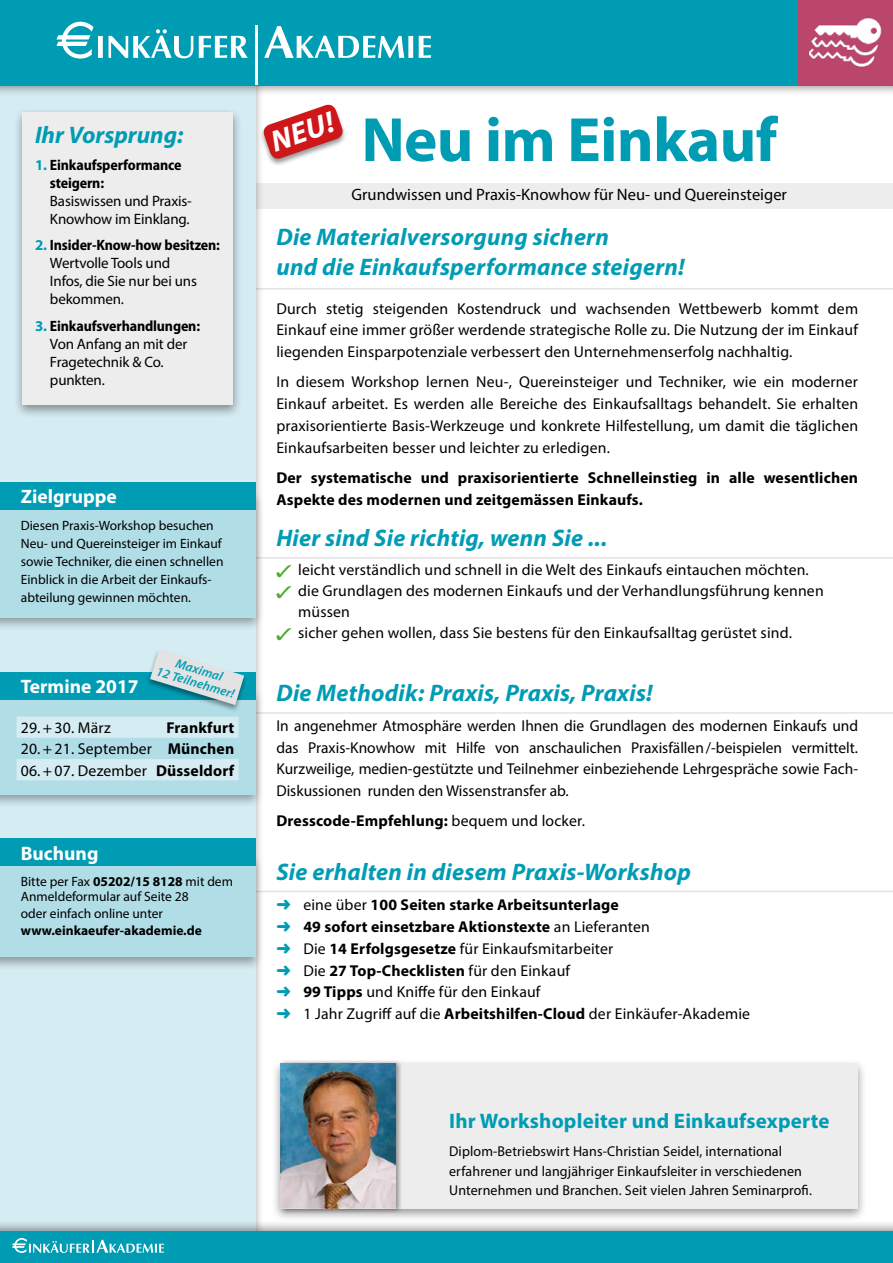
<style>
.page{position:relative;width:893px;height:1263px;background:#fff}
.page>*{position:absolute;margin:0;border:0;box-sizing:border-box;transform-origin:0 0}
.t1{font:700 63px "Myriad Pro";letter-spacing:-.01em;color:#009cb4}
.t2{font:italic 700 30px "Myriad Pro";color:#fff}
.t3{font:italic 700 24px/30px "Myriad Pro";letter-spacing:.01em;color:#009cb4}
.t4{font:700 21px "Myriad Pro";letter-spacing:.01em;color:#009cb4}
.t5{font:700 19.5px "Myriad Pro";color:#fff}
.t6{font:16.5px "Myriad Pro";color:#000}
.t7{font:15.75px/21.8px "Myriad Pro";letter-spacing:.01em;color:#000;text-align:justify}
.t8{font:700 15.75px/21.8px "Myriad Pro";letter-spacing:.01em;color:#000}
.t9{font:15px/18px "Myriad Pro";letter-spacing:-.01em;color:#000}
.t10{font:700 semi-condensed 15px/18px "Myriad Pro";letter-spacing:-.01em;color:#000}
.t11{font:14.25px/19.5px "Myriad Pro";letter-spacing:.01em;color:#000}
.t12{font:13.5px/18px "Myriad Pro";color:#000}
.t13{font:700 13.5px "Myriad Pro";color:#000}
.t14{font:italic 600 12.9px/12.9px "Myriad Pro";color:#009cb4;text-align:center}
.s1{font-stretch:normal;color:#009cb4}
.s2{font-weight:700;color:#009cb4}
.s3{font-weight:700;font-stretch:semi-condensed}
.s4{font-weight:700}
.s5{font-weight:400}
.s6{color:#009cb4}
</style>
<div class="page">
<hr style="left:252px;top:288px;width:641px;height:2px;background:#e3e3e3">
<hr style="left:252px;top:557px;width:641px;height:2px;background:#e3e3e3">
<hr style="left:252px;top:712px;width:641px;height:2px;background:#e3e3e3">
<hr style="left:252px;top:891px;width:641px;height:1px;background:#e3e3e3">
<div style="left:230px;top:183px;width:663px;height:25px;background:#ededed"></div>
<div style="left:0;top:0;width:255px;height:1263px;background:#d5ecf2"></div>
<div style="left:0;top:489px;width:264px;height:142px;background:#000;opacity:.35"></div>
<div style="left:0;top:493px;width:255px;height:125px;background:#b1dde7"></div>
<div style="left:0;top:482px;width:255px;height:27px;background:#009cb4"></div>
<div style="left:13px;top:108px;width:229px;height:310px;background:#000;opacity:.4"></div>
<div style="left:22px;top:113px;width:211px;height:292px;background:#ededed"></div>
<div style="left:0;top:854px;width:264px;height:117px;background:#000;opacity:.35"></div>
<div style="left:0;top:858px;width:255px;height:99px;background:#b1dde7"></div>
<div style="left:0;top:839px;width:255px;height:27px;background:#009cb4"></div>
<svg style="left:276px;top:565px;width:15px;height:12px"></svg>
<svg style="left:276px;top:586px;width:15px;height:12px"></svg>
<svg style="left:276px;top:628px;width:15px;height:12px"></svg>
<div style="left:0;top:686px;width:264px;height:123px;background:#000;opacity:.35"></div>
<div style="left:0;top:691px;width:255px;height:104px;background:#b1dde7"></div>
<div style="left:0;top:672px;width:255px;height:27px;background:#009cb4"></div>
<div style="left:146px;top:649px;width:102px;height:63px;background:#000;opacity:.4"></div>
<svg style="left:150px;top:649px;width:94px;height:56px"></svg>
<svg style="left:17px;top:716px;width:222px;height:64px"></svg>
<div style="left:259px;top:104px;width:88px;height:62px;background:#000;opacity:.4"></div>
<svg style="left:261px;top:104px;width:84px;height:57px"></svg>
<div style="left:271px;top:1058px;width:596px;height:164px;background:#000;opacity:.4"></div>
<div style="left:280px;top:1063px;width:578px;height:146px;background:#ededed"></div>
<div style="left:279px;top:1059px;width:124px;height:154px;background:#000;opacity:.4"></div>
<img style="left:281px;top:1063px;width:114px;height:146px">
<div style="left:0;top:1219px;width:893px;height:44px;background:#000;opacity:.4"></div>
<div style="left:0;top:1231px;width:893px;height:32px;background:#009cb4"></div>
<svg style="left:12px;top:1238px;width:152px;height:15px"></svg>
<div style="left:0;top:0;width:893px;height:97px;background:#000;opacity:.4"></div>
<div style="left:0;top:0;width:893px;height:85px;background:#009cb4"></div>
<hr style="left:255px;top:26px;width:3px;height:59px;background:#fff">
<svg style="left:56px;top:22px;width:375px;height:37px"></svg>
<div style="left:798px;top:0;width:95px;height:85px;background:#ba466c"></div>
<img style="left:810px;top:18px;width:72px;height:49px">
<h3 class="t3" style="left:35px;top:120px;width:150px">Ihr Vorsprung:</h3>
<p class="t10" style="left:50px;top:156px;width:133px;text-indent:-15px"><span class="s1">1.</span> Einkaufsperformance steigern:</p>
<p class="t9" style="left:50px;top:192px;width:143px">Basiswissen und Praxis-<br>Knowhow im Einklang.</p>
<p class="t9" style="left:50px;top:236px;width:172px;text-indent:-15px"><span class="s2">2.</span> <span class="s3">Insider-Know-how besitzen:<br></span>Wertvolle Tools und<br>Infos, die Sie nur bei uns bekommen.</p>
<p class="t9" style="left:50px;top:317px;width:152px;text-indent:-15px"><span class="s2">3.</span> <span class="s3">Einkaufsverhandlungen:<br></span>Von Anfang an mit der<br>Fragetechnik &amp; Co. punkten.</p>
<p class="t5" style="left:21px;top:484px;width:98px">Zielgruppe</p>
<p class="t12" style="left:21px;top:516px;width:204px">Diesen Praxis-Workshop besuchen Neu- und Quereinsteiger im Einkauf sowie Techniker, die einen schnellen Einblick in die Arbeit der Einkaufs&shy;abteilung gewinnen möchten.</p>
<p class="t5" style="left:21px;top:673px;width:119px">Termine 2017</p>
<p class="t14" style="left:163px;top:652px;width:82px;rotate:17deg">Maximal<br>12 Teilnehmer!</p>
<p class="t7" style="left:21px;top:717px;width:215px;line-height:21.3px;text-indent:146px"><span class="s4">Frankfurt </span>20.+21. September <span class="s4">München </span>06.+07. Dezember <span class="s4">Düsseldorf</span></p>
<p class="t7" style="left:21px;top:717px;width:91px">29.+30. März</p>
<p class="t5" style="left:21px;top:840px;width:79px">Buchung</p>
<p class="t12" style="left:21px;top:873px;width:214px;line-height:15px">Bitte per Fax <span class="s4">05202/15 8128</span> mit dem<br>Anmeldeformular auf Seite 28</p>
<p class="t12" style="left:21px;top:904px;width:144px">oder einfach online unter</p>
<p class="t13" style="left:21px;top:922px;width:183px">www.einkaeufer-akademie.de</p>
<h2 class="t2" style="left:266px;top:124px;width:66px;rotate:-19deg">NEU!</h2>
<h1 class="t1" style="left:361px;top:99px;width:417px">Neu im Einkauf</h1>
<p class="t6" style="left:352px;top:185px;width:437px">Grundwissen und Praxis-Knowhow für Neu- und Quereinsteiger</p>
<h3 class="t3" style="left:276px;top:221px;width:410px">Die Materialversorgung sichern<br>und die Einkaufsperformance steigern!</h3>
<p class="t7" style="left:276px;top:297px;width:583px">Durch stetig steigenden Kostendruck und wachsenden Wettbewerb kommt dem Einkauf eine immer größer werdende strategische Rolle zu. Die Nutzung der im Einkauf liegenden Einsparpotenziale verbessert den Unternehmenserfolg nachhaltig.</p>
<p class="t7" style="left:276px;top:371px;width:583px">In diesem Workshop lernen Neu-, Quereinsteiger und Techniker, wie ein moderner Einkauf arbeitet. Es werden alle Bereiche des Einkaufsalltags behandelt. Sie erhalten praxisorientierte Basis-Werkzeuge und konkrete Hilfestellung, um damit die täglichen Einkaufsarbeiten besser und leichter zu erledigen.</p>
<p class="t8" style="left:276px;top:466px;width:583px">Der systematische und praxisorientierte Schnelleinstieg in alle wesentlichen<br>Aspekte des modernen und zeitgemässen Einkaufs.</p>
<h3 class="t3" style="left:276px;top:522px;width:332px">Hier sind Sie richtig, wenn Sie ...</h3>
<p class="t7" style="left:298px;top:559px;width:527px;line-height:21px;text-align:left">leicht verständlich und schnell in die Welt des Einkaufs eintauchen möchten. die Grundlagen des modernen Einkaufs und der Verhandlungsführung kennen müssen<br>sicher gehen wollen, dass Sie bestens für den Einkaufsalltag gerüstet sind.</p>
<h3 class="t3" style="left:276px;top:677px;width:378px">Die Methodik: Praxis, Praxis, Praxis!</h3>
<p class="t7" style="left:276px;top:714px;width:583px">In angenehmer Atmosphäre werden Ihnen die Grundlagen des modernen Einkaufs und das Praxis-Knowhow mit Hilfe von anschaulichen Praxisfällen/-beispielen vermittelt.<br>Kurzweilige, medien-gestützte und Teilnehmer einbeziehende Lehrgespräche sowie Fach-Diskussionen runden den Wissenstransfer ab.</p>
<p class="t8" style="left:276px;top:810px;width:310px">Dresscode-Empfehlung: <span class="s5">bequem und locker.</span></p>
<h3 class="t3" style="left:276px;top:856px;width:416px">Sie erhalten in diesem Praxis-Workshop</h3>
<p class="t7" style="left:276px;top:894px;width:475px;text-align:left"><span class="s6">➜</span> eine über <span class="s4">100 Seiten starke Arbeitsunterlage<br></span><span class="s6">➜</span> <span class="s4">49 sofort einsetzbare Aktionstexte</span> an Lieferanten<br><span class="s6">➜</span> Die <span class="s4">14 Erfolgsgesetze</span> für Einkaufsmitarbeiter<br><span class="s6">➜</span> Die <span class="s4">27 Top-Checklisten</span> für den Einkauf<br><span class="s6">➜</span> <span class="s4">99 Tipps</span> und Kniffe für den Einkauf<br><span class="s6">➜</span> 1 Jahr Zugriff auf die <span class="s4">Arbeitshilfen-Cloud</span> der Einkäufer-Akademie</p>
<h3 class="t4" style="left:449px;top:1107px;width:382px">Ihr Workshopleiter und Einkaufsexperte</h3>
<p class="t11" style="left:449px;top:1141px;width:364px">Diplom-Betriebswirt Hans-Christian Seidel, international erfahrener und langjähriger Einkaufsleiter in verschiedenen<br>Unternehmen und Branchen. Seit vielen Jahren Seminarprofi.</p>
</div>
